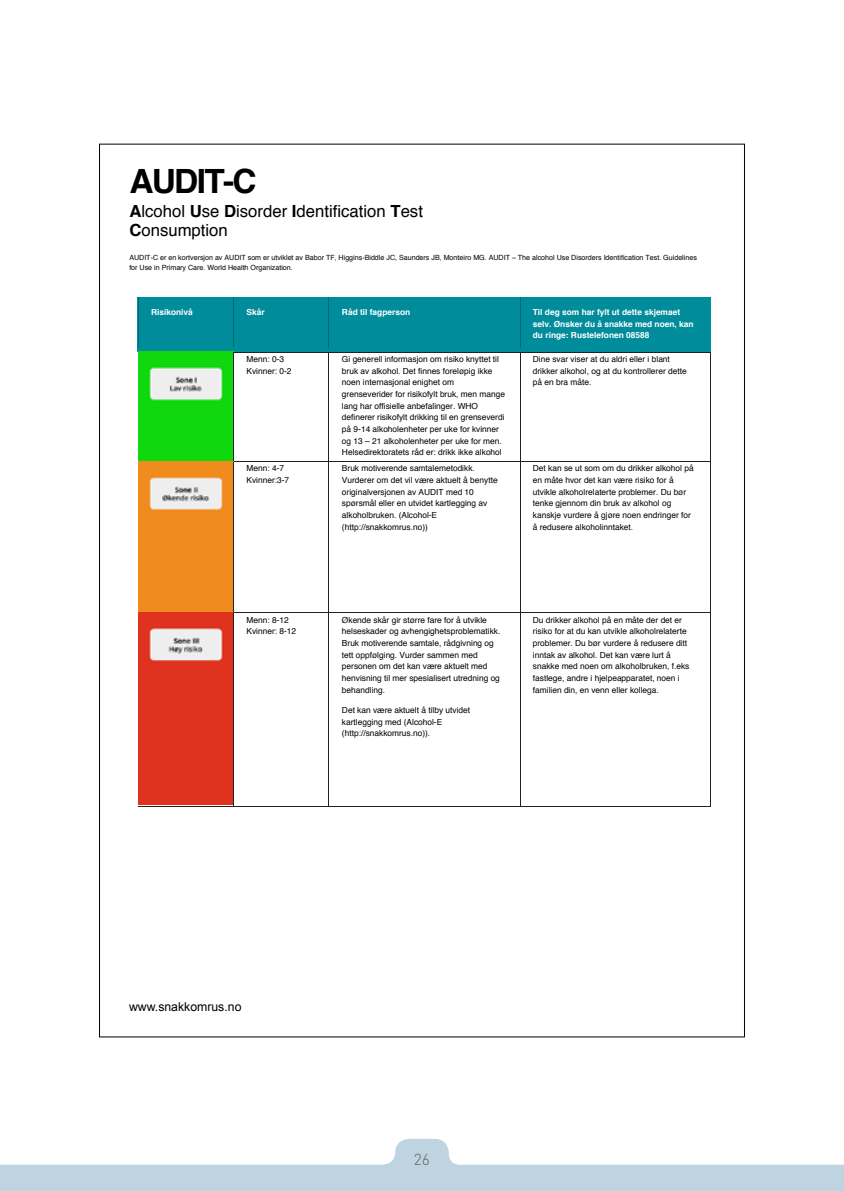
<style>
.page{position:relative;width:844px;height:1191px;background:#fff}
.page>*{position:absolute;margin:0;border:0;box-sizing:border-box;transform-origin:0 0}
.t1{font:700 33.43px "Helvetica";letter-spacing:-.05em;color:#000}
.t2{font:16.62px/18.4px "Helvetica";color:#000}
.t3{font:300 15.75px "DIN Pro";color:#626261}
.t4{font:12.25px "Arial";color:#000}
.t5{font:8.4px/11.7px "Helvetica";color:#000}
.t6{font:700 8.4px/11.7px "Helvetica";color:#fff}
.t7{font:7.17px/10px "Helvetica";color:#000}
.s1{font-weight:700}
</style>
<div class="page">
<svg style="left:0;top:1139px;width:843px;height:52px;fill:#bed4e0"></svg>
<div style="left:138px;top:297px;width:572px;height:55px;background:#008c9b"></div>
<hr style="left:138px;top:297px;width:1px;height:50px;background:#006b72">
<hr style="left:233px;top:297px;width:1px;height:50px;background:#006b72">
<hr style="left:328px;top:297px;width:1px;height:50px;background:#006b72">
<hr style="left:519px;top:297px;width:1px;height:50px;background:#006b72">
<hr style="left:138px;top:352px;width:572px;height:1px;background:#222">
<hr style="left:138px;top:461px;width:572px;height:1px;background:#222">
<hr style="left:138px;top:612px;width:572px;height:1px;background:#222">
<hr style="left:138px;top:805px;width:572px;height:1px;background:#222">
<img style="left:138px;top:352px;width:95px;height:452px">
<hr style="left:233px;top:353px;width:1px;height:108px;background:#222">
<hr style="left:328px;top:353px;width:1px;height:108px;background:#222">
<hr style="left:519px;top:353px;width:1px;height:108px;background:#222">
<hr style="left:709px;top:353px;width:1px;height:108px;background:#222">
<hr style="left:138px;top:461px;width:1px;height:150px;background:#222">
<hr style="left:233px;top:462px;width:1px;height:150px;background:#222">
<hr style="left:328px;top:462px;width:1px;height:150px;background:#222">
<hr style="left:519px;top:462px;width:1px;height:150px;background:#222">
<hr style="left:709px;top:462px;width:1px;height:150px;background:#222">
<hr style="left:138px;top:612px;width:1px;height:192px;background:#222">
<hr style="left:233px;top:613px;width:1px;height:192px;background:#222">
<hr style="left:328px;top:613px;width:1px;height:192px;background:#222">
<hr style="left:519px;top:613px;width:1px;height:192px;background:#222">
<hr style="left:709px;top:613px;width:1px;height:192px;background:#222">
<h1 class="t1" style="left:129px;top:154px;width:129px">AUDIT-C</h1>
<h2 class="t2" style="left:129px;top:203px;width:295px"><span class="s1">A</span>lcohol <span class="s1">U</span>se <span class="s1">D</span>isorder <span class="s1">I</span>dentification <span class="s1">T</span>est<br><span class="s1">C</span>onsumption</h2>
<p class="t7" style="left:129px;top:252px;width:569px">AUDIT-C er en kortversjon av AUDIT som er utviklet av Babor TF, Higgins-Biddle JC, Saunders JB, Monteiro MG. AUDIT – The alcohol Use Disorders Identification Test. Guidelines for Use in Primary Care. World Health Organization.</p>
<p class="t6" style="left:151px;top:306px;width:43px">Risikonivå</p>
<p class="t6" style="left:246px;top:306px;width:20px">Skår</p>
<p class="t6" style="left:342px;top:306px;width:70px">Råd til fagperson</p>
<p class="t6" style="left:532px;top:306px;width:162px">Til deg som har fylt ut dette skjemaet selv. Ønsker du å snakke med noen, kan du ringe: Rustelefonen 08588</p>
<p class="t5" style="left:246px;top:353px;width:47px">Menn: 0-3<br>Kvinner: 0-2</p>
<p class="t5" style="left:342px;top:353px;width:164px">Gi generell informasjon om risiko knyttet til bruk av alkohol. Det finnes foreløpig ikke noen internasjonal enighet om grenseverider for risikofylt bruk, men mange lang har offisielle anbefalinger. WHO definerer risikofylt drikking til en grenseverdi på 9-14 alkoholenheter per uke for kvinner og 13 – 21 alkoholenheter per uke for men.<br>Helsedirektoratets råd er: drikk ikke alkohol for helsens skyld, drikke ikke alkohol om du</p>
<p class="t5" style="left:532px;top:353px;width:155px">Dine svar viser at du aldri eller i blant drikker alkohol, og at du kontrollerer dette på en bra måte.</p>
<p class="t5" style="left:246px;top:463px;width:44px">Menn: 4-7<br>Kvinner:3-7</p>
<p class="t5" style="left:342px;top:463px;width:157px">Bruk motiverende samtalemetodikk.<br>Vurderer om det vil være aktuelt å benytte originalversjonen av AUDIT med 10 spørsmål eller en utvidet kartlegging av alkoholbruken. (Alcohol-E (http://snakkomrus.no))</p>
<p class="t5" style="left:532px;top:463px;width:162px">Det kan se ut som om du drikker alkohol på en måte hvor det kan være risiko for å utvikle alkoholrelaterte problemer. Du bør tenke gjennom din bruk av alkohol og kanskje vurdere å gjøre noen endringer for å redusere alkoholinntaket.</p>
<p class="t5" style="left:246px;top:614px;width:51px">Menn: 8-12<br>Kvinner: 8-12</p>
<p class="t5" style="left:342px;top:614px;width:160px">Økende skår gir større fare for å utvikle helseskader og avhengighetsproblematikk.<br>Bruk motiverende samtale, rådgivning og tett oppfølging. Vurder sammen med personen om det kan være aktuelt med henvisning til mer spesialisert utredning og behandling.</p>
<p class="t5" style="left:342px;top:704px;width:130px">Det kan være aktuelt å tilby utvidet kartlegging med (Alcohol-E (http://snakkomrus.no)).</p>
<p class="t5" style="left:532px;top:614px;width:158px">Du drikker alkohol på en måte der det er risiko for at du kan utvikle alkoholrelaterte problemer. Du bør vurdere å redusere ditt inntak av alkohol. Det kan være lurt å snakke med noen om alkoholbruken, f.eks fastlege, andre i hjelpeapparatet, noen i familien din, en venn eller kollega.</p>
<h3 class="t4" style="left:129px;top:999px;width:114px">www.snakkomrus.no</h3>
<h3 class="t3" style="left:414px;top:1148px;width:18px">26</h3>
</div>
